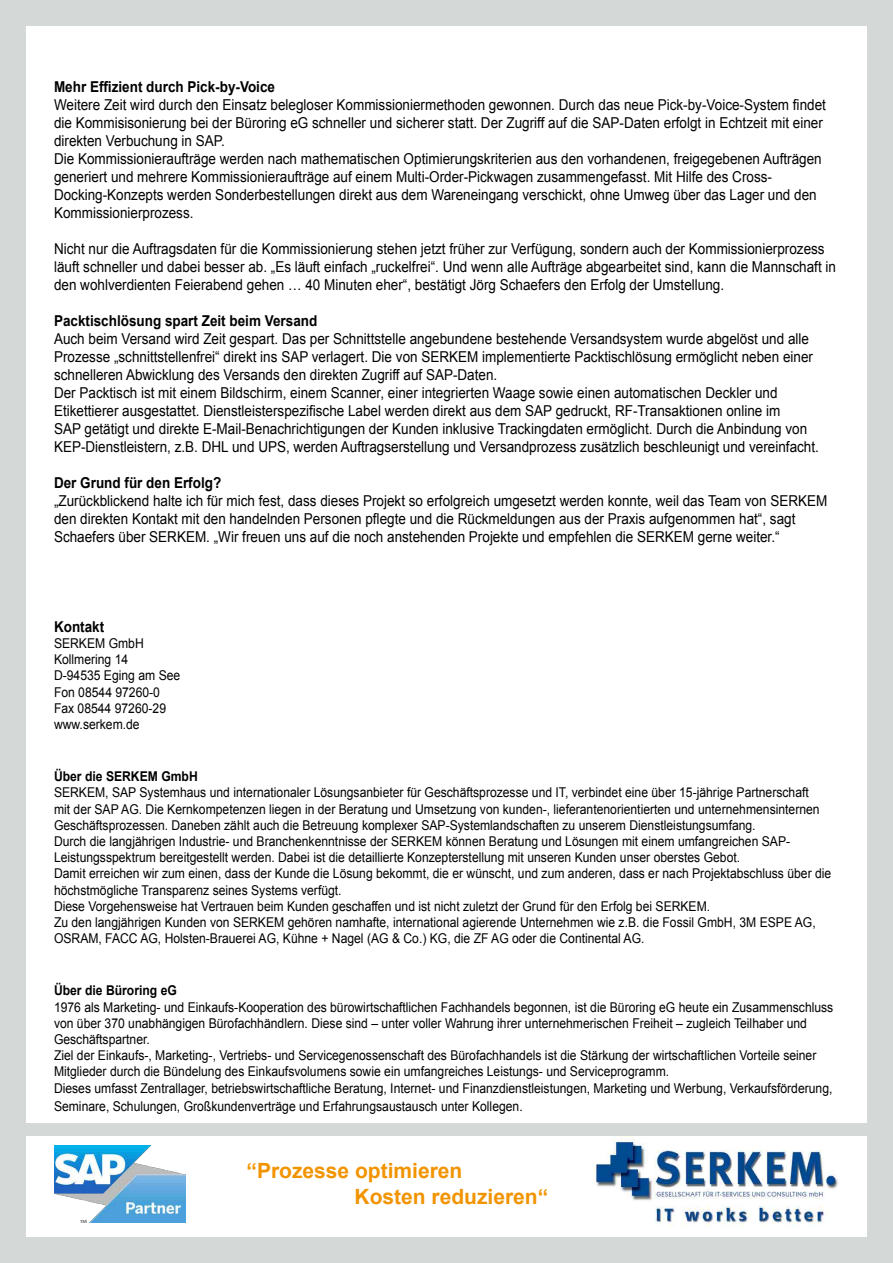
<style>
.page{position:relative;width:893px;height:1263px;background:#fff}
.page>*{position:absolute;margin:0;border:0;box-sizing:border-box;transform-origin:0 0}
.t1{font:700 21px/25.2px "Arial";color:#f29400}
.t2{font:15px/18px "Arial";color:#000;scale:.9 1}
.t3{font:700 15px "Arial";color:#000;scale:.9 1}
.t4{font:13.5px/16.2px "Arial";color:#000;scale:.9 1}
.t5{font:700 13.5px "Arial";color:#000;scale:.9 1}
</style>
<div class="page">
<img style="left:592px;top:1136px;width:246px;height:91px">
<img style="left:54px;top:1145px;width:132px;height:77px">
<div style="left:2px;top:1123px;width:891px;height:12px;background:#d4d8d7"></div>
<div style="left:0;top:1237px;width:893px;height:26px;background:#d4d8d7"></div>
<div style="left:0;top:0;width:893px;height:26px;background:#d4d8d7"></div>
<div style="left:867px;top:0;width:26px;height:1263px;background:#d4d8d7"></div>
<div style="left:0;top:0;width:26px;height:1263px;background:#d4d8d7"></div>
<p class="t3" style="left:54px;top:77px;width:247px">Mehr Effizient durch Pick-by-Voice</p>
<p class="t2" style="left:54px;top:96px;width:859px">Weitere Zeit wird durch den Einsatz belegloser Kommissioniermethoden gewonnen. Durch das neue Pick-by-Voice-System findet die Kommisisonierung bei der Büroring eG schneller und sicherer statt. Der Zugriff auf die SAP-Daten erfolgt in Echtzeit mit einer direkten Verbuchung in SAP.<br>Die Kommissionieraufträge werden nach mathematischen Optimierungskriterien aus den vorhandenen, freigegebenen Aufträgen generiert und mehrere Kommissionieraufträge auf einem Multi-Order-Pickwagen zusammengefasst. Mit Hilfe des Cross-Docking-Konzepts werden Sonderbestellungen direkt aus dem Wareneingang verschickt, ohne Umweg über das Lager und den Kommissionierprozess.</p>
<p class="t2" style="left:54px;top:240px;width:870px">Nicht nur die Auftragsdaten für die Kommissionierung stehen jetzt früher zur Verfügung, sondern auch der Kommissionierprozess läuft schneller und dabei besser ab. „Es läuft einfach „ruckelfrei“. Und wenn alle Aufträge abgearbeitet sind, kann die Mannschaft in den wohlverdienten Feierabend gehen … 40 Minuten eher“, bestätigt Jörg Schaefers den Erfolg der Umstellung.</p>
<p class="t3" style="left:54px;top:311px;width:294px">Packtischlösung spart Zeit beim Versand</p>
<p class="t2" style="left:54px;top:330px;width:851px">Auch beim Versand wird Zeit gespart. Das per Schnittstelle angebundene bestehende Versandsystem wurde abgelöst und alle Prozesse „schnittstellenfrei“ direkt ins SAP verlagert. Die von SERKEM implementierte Packtischlösung ermöglicht neben einer schnelleren Abwicklung des Versands den direkten Zugriff auf SAP-Daten.<br>Der Packtisch ist mit einem Bildschirm, einem Scanner, einer integrierten Waage sowie einen automatischen Deckler und Etikettierer ausgestattet. Dienstleisterspezifische Label werden direkt aus dem SAP gedruckt, RF-Transaktionen online im<br>SAP getätigt und direkte E-Mail-Benachrichtigungen der Kunden inklusive Trackingdaten ermöglicht. Durch die Anbindung von KEP-Dienstleistern, z.B. DHL und UPS, werden Auftragserstellung und Versandprozess zusätzlich beschleunigt und vereinfacht.</p>
<p class="t3" style="left:54px;top:473px;width:187px">Der Grund für den Erfolg?</p>
<p class="t2" style="left:54px;top:492px;width:861px">„Zurückblickend halte ich für mich fest, dass dieses Projekt so erfolgreich umgesetzt werden konnte, weil das Team von SERKEM den direkten Kontakt mit den handelnden Personen pflegte und die Rückmeldungen aus der Praxis aufgenommen hat“, sagt<br>Schaefers über SERKEM. „Wir freuen uns auf die noch anstehenden Projekte und empfehlen die SERKEM gerne weiter.“</p>
<p class="t3" style="left:54px;top:617px;width:57px">Kontakt</p>
<p class="t4" style="left:54px;top:635px;width:142px">SERKEM GmbH<br>Kollmering 14<br>D-94535 Eging am See<br>Fon 08544 97260-0<br>Fax 08544 97260-29 www.serkem.de</p>
<p class="t5" style="left:54px;top:767px;width:161px">Über die SERKEM GmbH</p>
<p class="t4" style="left:54px;top:785px;width:865px">SERKEM, SAP Systemhaus und internationaler Lösungsanbieter für Geschäftsprozesse und IT, verbindet eine über 15-jährige Partnerschaft<br>mit der SAP AG. Die Kernkompetenzen liegen in der Beratung und Umsetzung von kunden-, lieferantenorientierten und unternehmensinternen Geschäftsprozessen. Daneben zählt auch die Betreuung komplexer SAP-Systemlandschaften zu unserem Dienstleistungsumfang.<br>Durch die langjährigen Industrie- und Branchenkenntnisse der SERKEM können Beratung und Lösungen mit einem umfangreichen SAP-Leistungsspektrum bereitgestellt werden. Dabei ist die detaillierte Konzepterstellung mit unseren Kunden unser oberstes Gebot.<br>Damit erreichen wir zum einen, dass der Kunde die Lösung bekommt, die er wünscht, und zum anderen, dass er nach Projektabschluss über die höchstmögliche Transparenz seines Systems verfügt.<br>Diese Vorgehensweise hat Vertrauen beim Kunden geschaffen und ist nicht zuletzt der Grund für den Erfolg bei SERKEM.<br>Zu den langjährigen Kunden von SERKEM gehören namhafte, international agierende Unternehmen wie z.B. die Fossil GmbH, 3M ESPE AG, OSRAM, FACC AG, Holsten-Brauerei AG, Kühne + Nagel (AG &amp; Co.) KG, die ZF AG oder die Continental AG.</p>
<p class="t5" style="left:54px;top:982px;width:138px">Über die Büroring eG</p>
<p class="t4" style="left:54px;top:999px;width:867px">1976 als Marketing- und Einkaufs-Kooperation des bürowirtschaftlichen Fachhandels begonnen, ist die Büroring eG heute ein Zusammenschluss von über 370 unabhängigen Bürofachhändlern. Diese sind – unter voller Wahrung ihrer unternehmerischen Freiheit – zugleich Teilhaber und Geschäftspartner.<br>Ziel der Einkaufs-, Marketing-, Vertriebs- und Servicegenossenschaft des Bürofachhandels ist die Stärkung der wirtschaftlichen Vorteile seiner Mitglieder durch die Bündelung des Einkaufsvolumens sowie ein umfangreiches Leistungs- und Serviceprogramm.<br>Dieses umfasst Zentrallager, betriebswirtschaftliche Beratung, Internet- und Finanzdienstleistungen, Marketing und Werbung, Verkaufsförderung,</p>
<p class="t4" style="left:54px;top:1098px;width:522px">Seminare, Schulungen, Großkundenverträge und Erfahrungsaustausch unter Kollegen.</p>
<h1 class="t1" style="left:355px;top:1159px;width:195px;text-indent:-108px">“Prozesse optimieren<br>Kosten reduzieren“</h1>
</div>
